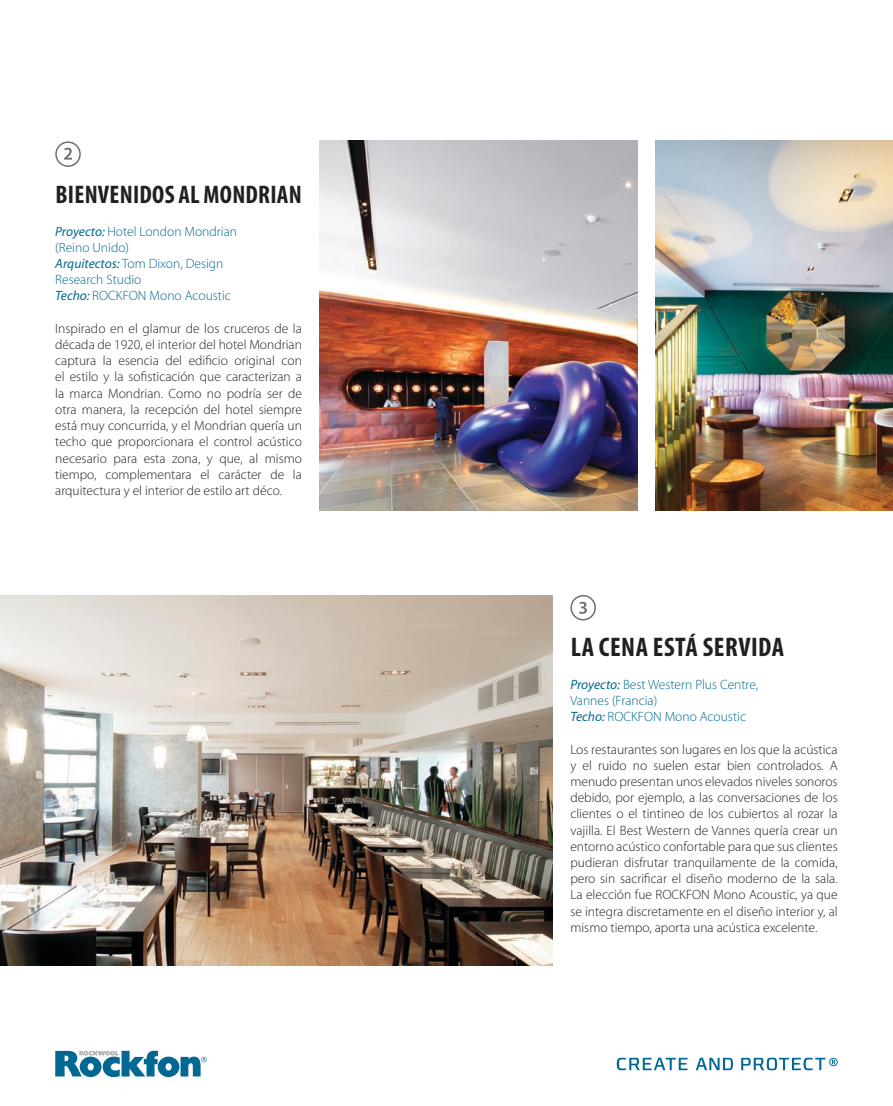
<style>
.page{position:relative;width:893px;height:1106px;background:#fff}
.page>*{position:absolute;margin:0;border:0;box-sizing:border-box;transform-origin:0 0}
.t1{font:700 condensed 27px "Myriad Pro";letter-spacing:.02em;color:#231f20}
.t2{font:700 condensed 25.5px "Myriad Pro";letter-spacing:.01em;color:#231f20}
.t3{font:300 13.5px/16.2px "Myriad Pro";color:#231f20;text-align:justify}
.t4{font:300 13.5px/16.2px "Myriad Pro";color:#006893}
.s1{font-weight:400;font-style:italic}
</style>
<div class="page">
<img style="left:0;top:595px;width:552px;height:370px">
<img style="left:320px;top:140px;width:317px;height:371px">
<img style="left:655px;top:140px;width:238px;height:371px">
<svg style="left:696px;top:1057px;width:37px;height:13px"></svg>
<svg style="left:741px;top:1057px;width:97px;height:13px"></svg>
<svg style="left:617px;top:1057px;width:71px;height:13px"></svg>
<svg style="left:55px;top:1050px;width:152px;height:27px"></svg>
<svg style="left:579px;top:602px;width:8px;height:12px"></svg>
<div style="left:570px;top:595px;width:26px;height:25px;border:2px solid #6d6f71;border-radius:50%"></div>
<div style="left:55px;top:141px;width:26px;height:26px;border:2px solid #6d6f71;border-radius:50%"></div>
<svg style="left:64px;top:148px;width:8px;height:12px"></svg>
<h2 class="t2" style="left:56px;top:179px;width:248px">BIENVENIDOS AL MONDRIAN</h2>
<p class="t4" style="left:55px;top:223px;width:183px"><span class="s1">Proyecto:</span> Hotel London Mondrian (Reino Unido)<br><span class="s1">Arquitectos:</span> Tom Dixon, Design<br>Research Studio<br><span class="s1">Techo:</span> ROCKFON Mono Acoustic</p>
<p class="t3" style="left:55px;top:320px;width:248px">Inspirado en el glamur de los cruceros de la década de 1920, el interior del hotel Mondrian captura la esencia del edificio original con el estilo y la sofisticación que caracterizan a la marca Mondrian. Como no podría ser de otra manera, la recepción del hotel siempre está muy concurrida, y el Mondrian quería un techo que proporcionara el control acústico necesario para esta zona, y que, al mismo tiempo, complementara el carácter de la arquitectura y el interior de estilo art déco.</p>
<h1 class="t1" style="left:571px;top:630px;width:215px">LA CENA ESTÁ SERVIDA</h1>
<p class="t4" style="left:570px;top:676px;width:189px"><span class="s1">Proyecto:</span> Best Western Plus Centre,<br>Vannes (Francia)<br><span class="s1">Techo:</span> ROCKFON Mono Acoustic</p>
<p class="t3" style="left:570px;top:740px;width:269px">Los restaurantes son lugares en los que la acústica y el ruido no suelen estar bien controlados. A menudo presentan unos elevados niveles sonoros debido, por ejemplo, a las conversaciones de los clientes o el tintineo de los cubiertos al rozar la vajilla. El Best Western de Vannes quería crear un entorno acústico confortable para que sus clientes pudieran disfrutar tranquilamente de la comida, pero sin sacrificar el diseño moderno de la sala.<br>La elección fue ROCKFON Mono Acoustic, ya que se integra discretamente en el diseño interior y, al mismo tiempo, aporta una acústica excelente.</p>
</div>
